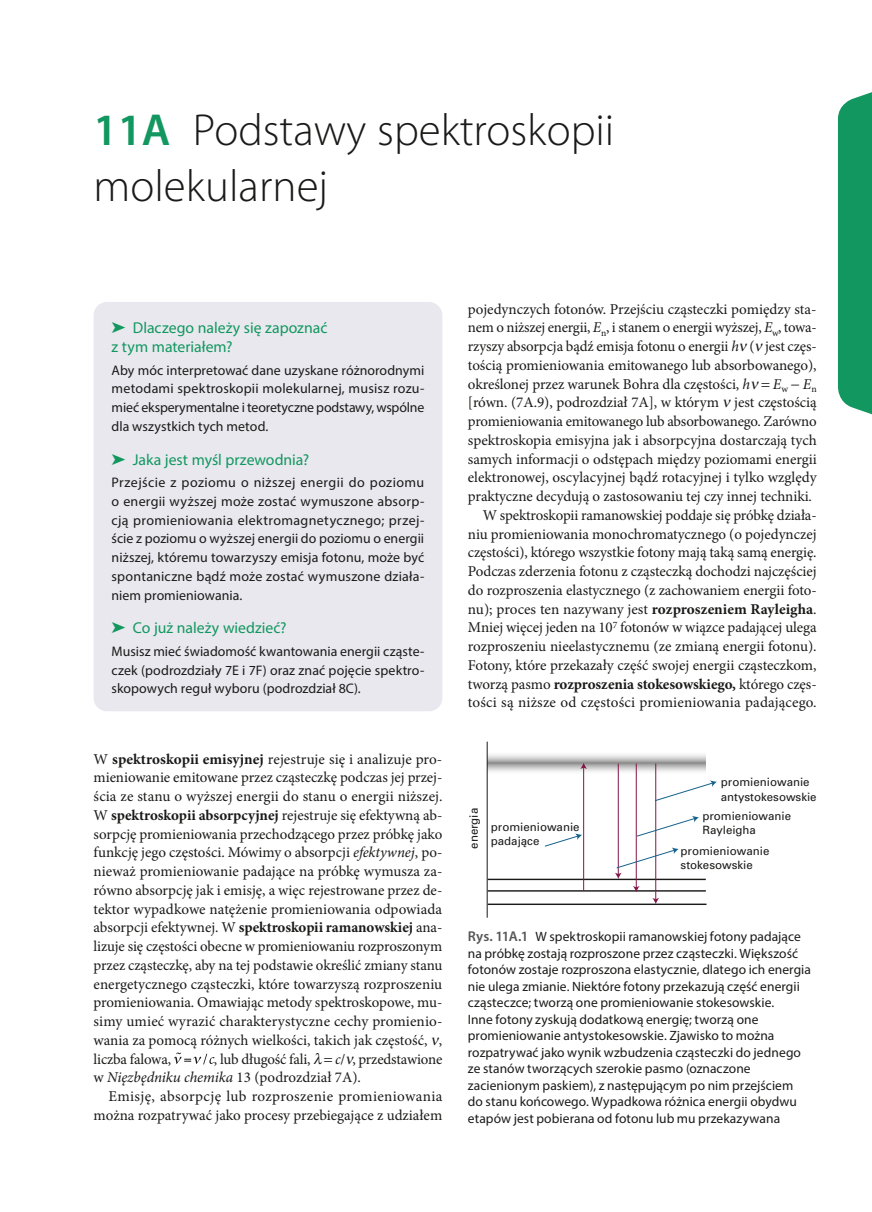
<style>
.page{position:relative;width:872px;height:1212px;background:#fff}
.page>*{position:absolute;margin:0;border:0;box-sizing:border-box;transform-origin:0 0}
.t1{font:300 45px/56.2px "Myriad Pro";color:#1a1a19}
.t2{font:15.75px/18.8px "Myriad Pro";color:#11975f}
.t3{font:15px/18.8px "Minion Pro";letter-spacing:-.005em;color:#1a1a19;text-align:justify}
.t4{font:700 15px "Minion Pro";letter-spacing:-.005em;color:#1a1a19}
.t5{font:italic 15px "Minion Pro";color:#1a1a19}
.t6{font:13.8px/18.8px "Myriad Pro";letter-spacing:.005em;color:#1a1a19;text-align:justify}
.t7{font:13.5px/16.5px "Myriad Pro";letter-spacing:.005em;color:#1a1a19}
.t8{font:11.55px/14.4px "Univers";color:#1a1a19}
.s1{font-weight:600;color:#11975f}
.s2{font-weight:700}
.s3{font-style:italic}
.s4{font-weight:400}
.s5{font-weight:600;font-size:14.25px;color:#575655}
</style>
<div class="page">
<div style="left:838px;top:92px;width:34px;height:323px;background:#11975f"></div>
<svg style="left:174px;top:1052px;width:40px;height:12px"></svg>
<div style="left:94px;top:302px;width:348px;height:409px;background:#e9e8ee;border-radius:14px"></div>
<hr style="left:488px;top:903px;width:218px;height:2px;background:#1a1a19">
<hr style="left:488px;top:890px;width:218px;height:1px;background:#1a1a19">
<hr style="left:488px;top:879px;width:218px;height:1px;background:#1a1a19">
<svg style="left:488px;top:759px;width:217px;height:16px"></svg>
<svg style="left:488px;top:754px;width:217px;height:5px"></svg>
<hr style="left:487px;top:742px;width:1px;height:176px;background:#1a1a19">
<hr style="left:583px;top:767px;width:1px;height:124px;background:#831648">
<svg style="left:580px;top:763px;width:7px;height:6px"></svg>
<hr style="left:618px;top:763px;width:1px;height:111px;background:#831648">
<hr style="left:636px;top:764px;width:1px;height:124px;background:#831648">
<svg style="left:633px;top:886px;width:6px;height:6px"></svg>
<hr style="left:655px;top:763px;width:1px;height:137px;background:#831648">
<svg style="left:652px;top:898px;width:7px;height:6px"></svg>
<svg style="left:544px;top:833px;width:38px;height:14px"></svg>
<svg style="left:615px;top:847px;width:63px;height:32px"></svg>
<svg style="left:636px;top:816px;width:63px;height:21px"></svg>
<svg style="left:655px;top:780px;width:62px;height:21px"></svg>
<h1 class="t1" style="left:94px;top:101px;width:522px"><span class="s1">11A</span> Podstawy spektroskopii molekularnej</h1>
<p class="t2" style="left:112px;top:320px;width:217px">➤ Dlaczego należy się zapoznać z tym materiałem?</p>
<p class="t6" style="left:112px;top:362px;width:314px">Aby móc interpretować dane uzyskane różnorodnymi metodami spektroskopii molekularnej, musisz rozu&shy;mieć eksperymentalne i teoretyczne podstawy, wspólne dla wszystkich tych metod.</p>
<p class="t2" style="left:112px;top:451px;width:199px">➤ Jaka jest myśl przewodnia?</p>
<p class="t6" style="left:112px;top:474px;width:314px">Przejście z poziomu o niższej energii do poziomu o energii wyższej może zostać wymuszone absorp&shy;cją promieniowania elektromagnetycznego; przej&shy;ście z poziomu o wyższej energii do poziomu o energii niższej, któremu towarzyszy emisja fotonu, może być spontaniczne bądź może zostać wymuszone działa&shy;niem promieniowania.</p>
<p class="t2" style="left:112px;top:620px;width:177px">➤ Co już należy wiedzieć?</p>
<p class="t6" style="left:112px;top:643px;width:314px">Musisz mieć świadomość kwantowania energii cząste&shy;czek (podrozdziały 7E i 7F) oraz znać pojęcie spektro&shy;skopowych reguł wyboru (podrozdział 8C).</p>
<p class="t3" style="left:94px;top:751px;width:350px">W <span class="s2">spektroskopii emisyjnej</span> rejestruje się i analizuje pro&shy;mieniowanie emitowane przez cząsteczkę podczas jej przej&shy;ścia ze stanu o wyższej energii do stanu o energii niższej.<br>W <span class="s2">spektroskopii absorpcyjnej</span> rejestruje się efektywną ab&shy;sorpcję promieniowania przechodzącego przez próbkę jako funkcję jego częstości. Mówimy o absorpcji <span class="s3">efektywnej</span>, po&shy;nieważ promieniowanie padające na próbkę wymusza za&shy;równo absorpcję jak i emisję, a więc rejestrowane przez de&shy;tektor wypadkowe natężenie promieniowania odpowiada absorpcji efektywnej. W <span class="s2">spektroskopii ramanowskiej</span> ana&shy;lizuje się częstości obecne w promieniowaniu rozproszonym przez cząsteczkę, aby na tej podstawie określić zmiany stanu energetycznego cząsteczki, które towarzyszą rozproszeniu promieniowania. Omawiając metody spektroskopowe, mu&shy;simy umieć wyrazić charakterystyczne cechy promienio&shy;wania za pomocą różnych wielkości, takich jak częstość, , liczba falowa,</p>
<p class="t3" style="left:214px;top:1051px;width:98px">, lub długość fali,</p>
<p class="t3" style="left:94px;top:1051px;width:350px;text-indent:241px"><span class="s3">c</span>/ , przedstawione w <span class="s3">Nięzbędniku chemika</span> 13 (podrozdział 7A).</p>
<p class="t3" style="left:94px;top:1088px;width:350px;text-align:right">Emisję, absorpcję lub rozproszenie promieniowania można rozpatrywać jako procesy przebiegające z udziałem</p>
<p class="t3" style="left:468px;top:301px;width:350px">pojedynczych fotonów. Przejściu cząsteczki pomiędzy sta&shy;nem o niższej energii, <span class="s3">E</span><sub>n</sub>, i stanem o energii wyższej, <span class="s3">E</span><sub>w</sub>, towa&shy;rzyszy absorpcja bądź emisja fotonu o energii <span class="s3">h</span> ( jest częs&shy;tością promieniowania emitowanego lub absorbowanego), określonej przez warunek Bohra dla częstości, <span class="s3">h</span></p>
<p class="t5" style="left:773px;top:378px;width:45px">E<sub>w</sub> −E<sub>n</sub></p>
<p class="t3" style="left:468px;top:394px;width:350px">[równ. (7A.9), podrozdział 7A], w którym jest częstością</p>
<p class="t3" style="left:468px;top:413px;width:350px">promieniowania emitowanego lub absorbowanego. Zarówno</p>
<p class="t3" style="left:468px;top:432px;width:350px">spektroskopia emisyjna jak i absorpcyjna dostarczają tych</p>
<p class="t3" style="left:468px;top:451px;width:350px">samych informacji o odstępach między poziomami energii</p>
<p class="t3" style="left:468px;top:469px;width:350px">elektronowej, oscylacyjnej bądź rotacyjnej i tylko względy</p>
<p class="t3" style="left:468px;top:488px;width:346px">praktyczne decydują o zastosowaniu tej czy innej techniki.</p>
<p class="t3" style="left:483px;top:507px;width:335px">W spektroskopii ramanowskiej poddaje się próbkę działa-</p>
<p class="t3" style="left:468px;top:526px;width:350px">niu promieniowania monochromatycznego (o pojedynczej</p>
<p class="t3" style="left:468px;top:544px;width:350px">częstości), którego wszystkie fotony mają taką samą energię.</p>
<p class="t3" style="left:468px;top:563px;width:350px">Podczas zderzenia fotonu z cząsteczką dochodzi najczęściej</p>
<p class="t3" style="left:468px;top:582px;width:350px">do rozproszenia elastycznego (z zachowaniem energii foto-</p>
<p class="t3" style="left:468px;top:601px;width:350px">nu); proces ten nazywany jest <span class="s2">rozproszeniem Rayleigha</span>.</p>
<p class="t3" style="left:468px;top:619px;width:350px">Mniej więcej jeden na 10<sup>7</sup> fotonów w wiązce padającej ulega</p>
<p class="t3" style="left:468px;top:638px;width:350px">rozproszeniu nieelastycznemu (ze zmianą energii fotonu).</p>
<p class="t3" style="left:468px;top:657px;width:350px">Fotony, które przekazały część swojej energii cząsteczkom,</p>
<p class="t4" style="left:468px;top:675px;width:350px"><span class="s4">tworzą pasmo</span> rozproszenia stokesowskiego, <span class="s4">którego częs-</span></p>
<p class="t3" style="left:468px;top:694px;width:350px">tości są niższe od częstości promieniowania padającego.</p>
<p class="t8" style="left:467px;top:849px;width:42px;rotate:-90deg">energia</p>
<p class="t8" style="left:491px;top:821px;width:90px">promieniowanie padające</p>
<p class="t8" style="left:721px;top:776px;width:97px">promieniowanie antystokesowskie</p>
<p class="t8" style="left:702px;top:810px;width:90px">promieniowanie<br>Rayleigha</p>
<p class="t8" style="left:680px;top:844px;width:90px">promieniowanie stokesowskie</p>
<p class="t7" style="left:468px;top:930px;width:344px"><span class="s5">Rys. 11A.1</span> W spektroskopii ramanowskiej fotony padające na próbkę zostają rozproszone przez cząsteczki. Większość fotonów zostaje rozproszona elastycznie, dlatego ich energia nie ulega zmianie. Niektóre fotony przekazują część energii cząsteczce; tworzą one promieniowanie stokesowskie.<br>Inne fotony zyskują dodatkową energię; tworzą one promieniowanie antystokesowskie. Zjawisko to można rozpatrywać jako wynik wzbudzenia cząsteczki do jednego ze stanów tworzących szerokie pasmo (oznaczone zacienionym paskiem), z następującym po nim przejściem do stanu końcowego. Wypadkowa różnica energii obydwu etapów jest pobierana od fotonu lub mu przekazywana</p>
</div>
